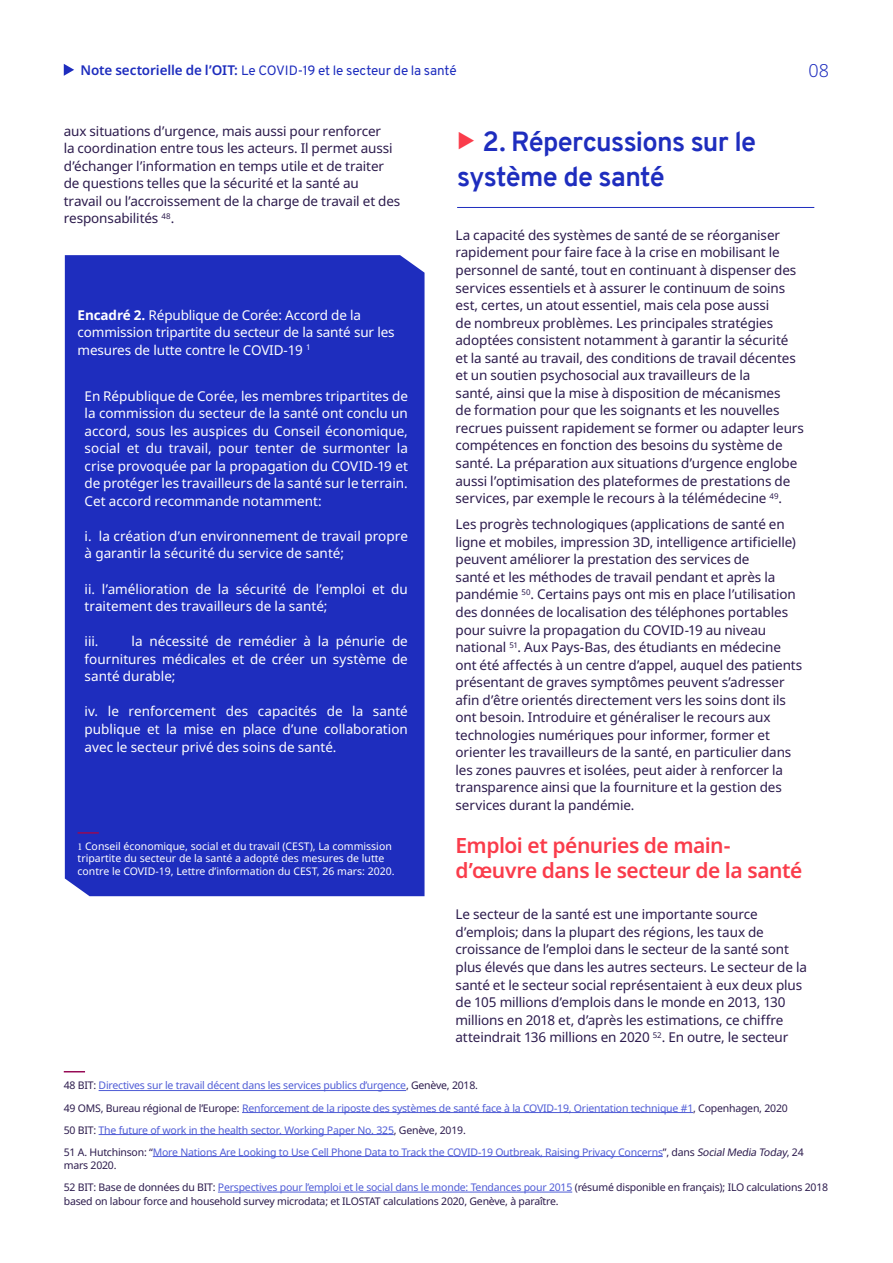
<style>
.page{position:relative;width:893px;height:1263px;background:#fff}
.page>*{position:absolute;margin:0;border:0;box-sizing:border-box;transform-origin:0 0}
.t1{font:700 27px/35.1px "Overpass";letter-spacing:-.025em;color:#1e2dbe}
.Briefing_A4_-_Sub_he{font:600 21px/25.5px "Noto Sans";letter-spacing:-.025em;color:#fa3c4b}
.t2{font:300 18px "Noto Sans";color:#1e2dbe}
.Briefing_A4_-_Body{font:13.5px/17.5px "Noto Sans";letter-spacing:-.01em;color:#2c1b4d}
.t3{font:13.5px/17.5px "Noto Sans";color:#fff}
.Briefing_A4_-_Subhea{font:13.5px "Overpass";letter-spacing:-.01em;color:#1e2dbe}
.Briefing_A4-_footnot{font:10.5px/13.5px "Noto Sans";letter-spacing:-.02em;color:#4f5cd6}
.Briefing_A4-_footnot-2{font:10.5px/13.5px "Noto Sans";letter-spacing:-.02em;color:#2c1b4d}
.t4{font:10.5px/12.6px "Noto Sans";color:#fff}
.s1{font-family:"Noto Sans";font-weight:600}
.s2{font-weight:700}
.s3{font-family:"Minion Pro"}
.s4{color:#2c1b4d}
.s5{font-style:italic;color:#2c1b4d}
.s6{color:#4f5cd6}
</style>
<div class="page">
<svg style="left:64px;top:64px;width:10px;height:12px"></svg>
<svg style="left:64px;top:1071px;width:21px;height:1px"></svg>
<hr style="left:99px;top:1090px;width:307px;height:1px;background:#4f5cd6">
<hr style="left:242px;top:1112px;width:451px;height:1px;background:#4f5cd6">
<hr style="left:99px;top:1134px;width:295px;height:1px;background:#4f5cd6">
<hr style="left:153px;top:1156px;width:510px;height:1px;background:#4f5cd6">
<hr style="left:218px;top:1192px;width:354px;height:1px;background:#4f5cd6">
<hr style="left:457px;top:207px;width:357px;height:1px;background:#1e2dbe">
<div style="left:65px;top:255px;width:360px;height:641px;background:#1e2dbe"></div>
<hr style="left:78px;top:832px;width:21px;height:2px;background:#960a55">
<p class="Briefing_A4_-_Subhea" style="left:80px;top:60px;width:378px"><span class="s1">Note sectorielle de l’OIT:</span> Le COVID-19 et le secteur de la santé</p>
<h3 class="t2" style="left:808px;top:57px;width:22px">08</h3>
<p class="Briefing_A4_-_Body" style="left:64px;top:122px;width:338px">aux situations d’urgence, mais aussi pour renforcer<br>la coordination entre tous les acteurs. Il permet aussi d’échanger l’information en temps utile et de traiter de questions telles que la sécurité et la santé au travail ou l’accroissement de la charge de travail et des responsabilités <sup>48</sup>.</p>
<p class="t3" style="left:78px;top:306px;width:319px"><span class="s2">Encadré 2.</span> République de Corée: Accord de la commission tripartite du secteur de la santé sur les mesures de lutte contre le COVID-19 <sup>1</sup></p>
<p class="t3" style="left:85px;top:387px;width:325px;text-align:justify">En République de Corée, les membres tripartites de la commission du secteur de la santé ont conclu un accord, sous les auspices du Conseil économique, social et du travail, pour tenter de surmonter la crise provoquée par la propagation du COVID-19 et de protéger les travailleurs de la santé sur le terrain.<br>Cet accord recommande notamment:</p>
<p class="t3" style="left:85px;top:528px;width:325px">i. la création d’un environnement de travail propre à garantir la sécurité du service de santé;</p>
<p class="t3" style="left:85px;top:580px;width:325px">ii. l’amélioration de la sécurité de l’emploi et du traitement des travailleurs de la santé;</p>
<p class="t3" style="left:85px;top:633px;width:15px">iii.</p>
<p class="t3" style="left:85px;top:633px;width:325px;text-align:justify;text-indent:47px">la nécessité de remédier à la pénurie de fournitures médicales et de créer un système de santé durable;</p>
<p class="t3" style="left:85px;top:703px;width:325px;text-align:justify">iv. le renforcement des capacités de la santé publique et la mise en place d’une collaboration avec le secteur privé des soins de santé.</p>
<p class="t4" style="left:78px;top:840px;width:316px"><span class="s3">1</span> Conseil économique, social et du travail (CEST), La commission</p>
<p class="t4" style="left:78px;top:852px;width:319px">tripartite du secteur de la santé a adopté des mesures de lutte contre le COVID-19, Lettre d’information du CEST, 26 mars: 2020.</p>
<p class="t1" style="left:457px;top:124px;width:301px;text-indent:26px">2. Répercussions sur le système de santé</p>
<p class="Briefing_A4_-_Body" style="left:455px;top:226px;width:350px">La capacité des systèmes de santé de se réorganiser rapidement pour faire face à la crise en mobilisant le personnel de santé, tout en continuant à dispenser des services essentiels et à assurer le continuum de soins est, certes, un atout essentiel, mais cela pose aussi<br>de nombreux problèmes. Les principales stratégies adoptées consistent notamment à garantir la sécurité et la santé au travail, des conditions de travail décentes et un soutien psychosocial aux travailleurs de la<br>santé, ainsi que la mise à disposition de mécanismes<br>de formation pour que les soignants et les nouvelles recrues puissent rapidement se former ou adapter leurs compétences en fonction des besoins du système de santé. La préparation aux situations d’urgence englobe aussi l’optimisation des plateformes de prestations de services, par exemple le recours à la télémédecine <sup>49</sup>.</p>
<p class="Briefing_A4_-_Body" style="left:455px;top:516px;width:348px">Les progrès technologiques (applications de santé en ligne et mobiles, impression 3D, intelligence artificielle) peuvent améliorer la prestation des services de<br>santé et les méthodes de travail pendant et après la pandémie <sup>50</sup>. Certains pays ont mis en place l’utilisation des données de localisation des téléphones portables pour suivre la propagation du COVID-19 au niveau national <sup>51</sup>. Aux Pays-Bas, des étudiants en médecine ont été affectés à un centre d’appel, auquel des patients présentant de graves symptômes peuvent s’adresser afin d’être orientés directement vers les soins dont ils ont besoin. Introduire et généraliser le recours aux technologies numériques pour informer, former et orienter les travailleurs de la santé, en particulier dans les zones pauvres et isolées, peut aider à renforcer la transparence ainsi que la fourniture et la gestion des services durant la pandémie.</p>
<p class="Briefing_A4_-_Sub_he" style="left:455px;top:833px;width:348px">Emploi et pénuries de main&shy;d’œuvre dans le secteur de la santé</p>
<p class="Briefing_A4_-_Body" style="left:455px;top:906px;width:353px">Le secteur de la santé est une importante source d’emplois; dans la plupart des régions, les taux de croissance de l’emploi dans le secteur de la santé sont plus élevés que dans les autres secteurs. Le secteur de la santé et le secteur social représentaient à eux deux plus de 105 millions d’emplois dans le monde en 2013, 130 millions en 2018 et, d’après les estimations, ce chiffre atteindrait 136 millions en 2020 <sup>52</sup>. En outre, le secteur</p>
<p class="Briefing_A4-_footnot" style="left:64px;top:1079px;width:416px"><span class="s4">48 BIT:</span> Directives sur le travail décent dans les services publics d’urgence<span class="s4">, Genève, 2018.</span></p>
<p class="Briefing_A4-_footnot" style="left:64px;top:1101px;width:725px"><span class="s4">49 OMS, Bureau régional de l’Europe:</span> Renforcement de la riposte des systèmes de santé face à la COVID-19, Orientation technique #1<span class="s4">, Copenhagen, 2020</span></p>
<p class="Briefing_A4-_footnot" style="left:64px;top:1123px;width:404px"><span class="s4">50 BIT:</span> The future of work in the health sector. Working Paper No. 325<span class="s4">, Genève, 2019.</span></p>
<p class="Briefing_A4-_footnot" style="left:64px;top:1145px;width:741px"><span class="s4">51 A. Hutchinson: “</span>More Nations Are Looking to Use Cell Phone Data to Track the COVID-19 Outbreak, Raising Privacy Concerns<span class="s4">”, dans</span> <span class="s5">SocialMedia Today</span><span class="s4">, 24 mars 2020.</span></p>
<p class="Briefing_A4-_footnot-2" style="left:64px;top:1181px;width:766px">52 BIT: Base de données du BIT: <span class="s6">Perspectives pour l’emploi et le social dans le monde: Tendances pour 2015</span> (résumé disponible en français); ILO calculations 2018 based on labour force and household survey microdata; et ILOSTAT calculations 2020, Genève, à paraître.</p>
</div>
